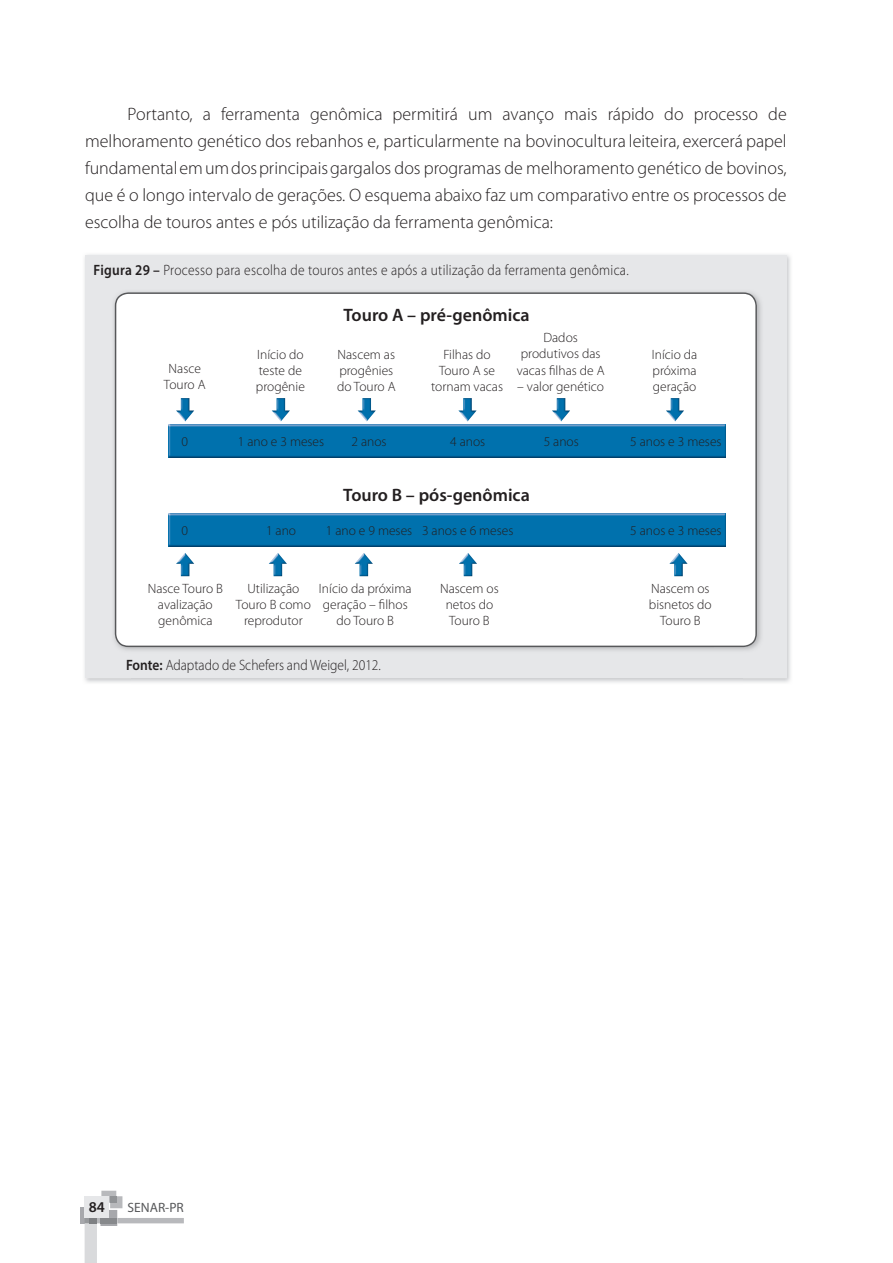
<style>
.page{position:relative;width:893px;height:1263px;background:#fff}
.page>*{position:absolute;margin:0;border:0;box-sizing:border-box;transform-origin:0 0}
.t1{font:300 18px/27px "Myriad Pro";color:#231f20;text-align:justify}
.t2{font:600 18px "Myriad Pro";color:#231f20}
.t3{font:300 15px "Myriad Pro";letter-spacing:.02em;color:#231f20;scale:.9 1}
.t4{font:300 15px "Myriad Pro";color:#231f20;scale:.9 1}
.t5{font:600 15px "Myriad Pro";color:#231f20}
.t6{font:300 13.5px/16.2px "Myriad Pro";color:#231f20;text-align:center}
.t7{font:13.5px "Myriad Pro";color:#57585a}
.s1{font-weight:600}
</style>
<div class="page">
<div style="left:80px;top:1207px;width:5px;height:16px;background:#a7a8ac"></div>
<svg style="left:85px;top:1191px;width:99px;height:72px"></svg>
<div style="left:89px;top:1218px;width:8px;height:5px;background:#7e8083"></div>
<div style="left:85px;top:1197px;width:24px;height:21px;background:#e6e7e9"></div>
<img style="left:84px;top:254px;width:707px;height:45px">
<img style="left:743px;top:299px;width:48px;height:384px">
<div style="left:85px;top:255px;width:702px;height:423px;background:#e6e7e9"></div>
<div style="left:115px;top:292px;width:642px;height:355px;background:#fff"></div>
<img style="left:169px;top:425px;width:557px;height:32px">
<img style="left:169px;top:514px;width:557px;height:32px">
<img style="left:176px;top:398px;width:18px;height:23px">
<img style="left:176px;top:553px;width:18px;height:23px">
<img style="left:269px;top:553px;width:18px;height:23px">
<img style="left:355px;top:553px;width:18px;height:23px">
<img style="left:459px;top:553px;width:18px;height:23px">
<img style="left:669px;top:553px;width:18px;height:23px">
<img style="left:272px;top:398px;width:18px;height:23px">
<img style="left:358px;top:398px;width:18px;height:23px">
<img style="left:458px;top:398px;width:18px;height:23px">
<img style="left:666px;top:398px;width:18px;height:23px">
<img style="left:552px;top:398px;width:18px;height:23px">
<p class="t1" style="left:85px;top:101px;width:703px;text-indent:43px">Portanto, a ferramenta genômica permitirá um avanço mais rápido do processo de melhoramento genético dos rebanhos e, particularmente na bovinocultura leiteira, exercerá papel fundamental em um dos principais gargalos dos programas de melhoramento genético de bovinos, que é o longo intervalo de gerações. O esquema abaixo faz um comparativo entre os processos de escolha de touros antes e pós utilização da ferramenta genômica:</p>
<p class="t3" style="left:94px;top:262px;width:596px"><span class="s1">Figura 29 –</span> Processo para escolha de touros antes e após a utilização da ferramenta genômica.</p>
<p class="t6" style="left:164px;top:360px;width:43px">Nasce<br>Touro A</p>
<p class="t6" style="left:181px;top:434px;width:8px">0</p>
<p class="t6" style="left:181px;top:522px;width:8px">0</p>
<h1 class="t2" style="left:344px;top:303px;width:188px">Touro A – pré-genômica</h1>
<p class="t6" style="left:517px;top:330px;width:89px">Dados produtivos das vacas filhas de A</p>
<p class="t6" style="left:517px;top:378px;width:88px">– valor genético</p>
<p class="t6" style="left:256px;top:346px;width:50px;text-align:left">Início do teste de progênie</p>
<p class="t6" style="left:337px;top:346px;width:60px;text-align:left">Nascem as progênies do Touro A</p>
<p class="t6" style="left:431px;top:346px;width:73px">Filhas do<br>Touro A se tornam vacas</p>
<p class="t6" style="left:652px;top:346px;width:47px;text-align:justify">Início da próxima geração</p>
<p class="t6" style="left:238px;top:434px;width:88px">1 ano e 3 meses</p>
<p class="t6" style="left:352px;top:434px;width:37px">2 anos</p>
<p class="t6" style="left:450px;top:434px;width:37px">4 anos</p>
<p class="t6" style="left:544px;top:434px;width:37px">5 anos</p>
<p class="t6" style="left:630px;top:434px;width:93px">5 anos e 3 meses</p>
<h1 class="t2" style="left:343px;top:484px;width:188px">Touro B – pós-genômica</h1>
<p class="t6" style="left:266px;top:522px;width:32px">1 ano</p>
<p class="t6" style="left:326px;top:522px;width:88px">1 ano e 9 meses</p>
<p class="t6" style="left:422px;top:522px;width:93px">3 anos e 6 meses</p>
<p class="t6" style="left:630px;top:522px;width:93px">5 anos e 3 meses</p>
<p class="t6" style="left:148px;top:580px;width:77px">Nasce Touro B avalização genômica</p>
<p class="t6" style="left:236px;top:580px;width:76px">Utilização<br>Touro B como reprodutor</p>
<p class="t6" style="left:319px;top:580px;width:94px">Início da próxima geração – filhos do Touro B</p>
<p class="t6" style="left:440px;top:580px;width:60px">Nascem os netos do<br>Touro B</p>
<p class="t6" style="left:649px;top:580px;width:64px">Nascem os bisnetos do<br>Touro B</p>
<p class="t4" style="left:126px;top:656px;width:285px"><span class="s1">Fonte:</span> Adaptado de Schefers and Weigel, 2012.</p>
<p class="t5" style="left:89px;top:1198px;width:18px">84</p>
<p class="t7" style="left:128px;top:1199px;width:58px">SENAR-PR</p>
</div>
